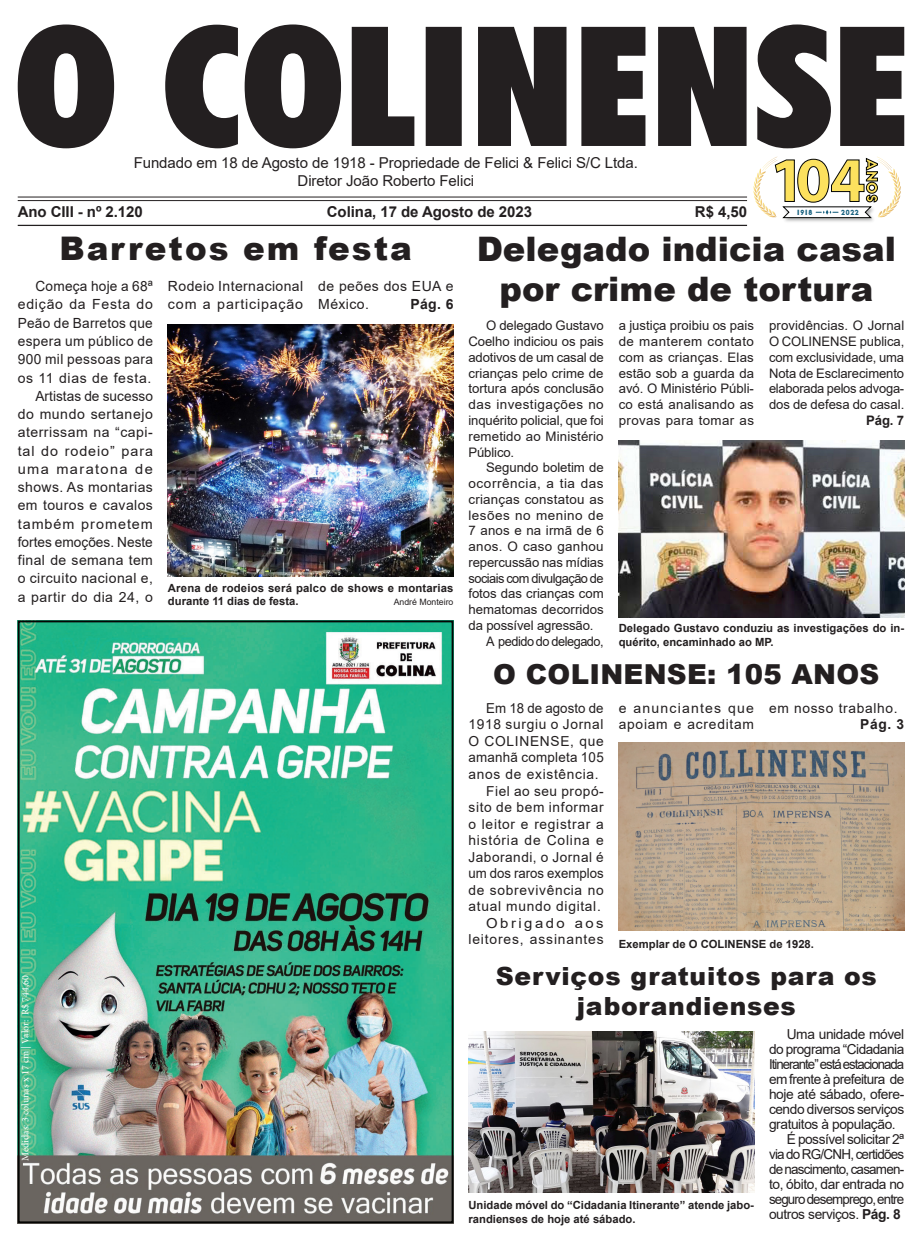
<style>
.page{position:relative;width:922px;height:1241px;background:#fff}
.page>*{position:absolute;margin:0;border:0;box-sizing:border-box;transform-origin:0 0}
.t1{font:700 63.88px "Myriad Pro";color:#fce15e}
.t2{font:900 33.75px/40.5px "Arial";color:#231f20;text-align:center}
.t3{font:900 32.5px "Arial";letter-spacing:.06em;color:#231f20}
.t4{font:900 27.5px "Arial";letter-spacing:.01em;color:#231f20}
.t5{font:900 25px/30px "Arial";letter-spacing:.03em;color:#231f20;text-align:center}
.t6{font:15px "Arial";letter-spacing:-.005em;color:#231f20}
.t7{font:700 15px "Arial";letter-spacing:-.005em;color:#231f20}
.t8{font:14px/18.2px "Arial";letter-spacing:.03em;color:#231f20;text-align:justify}
.t9{font:700 14px "Arial";color:#231f20}
.t10{font:13.75px/16.5px "Arial";letter-spacing:.05em;color:#231f20;text-align:justify}
.t11{font:13.75px/16.5px "Arial";letter-spacing:.05em;color:#231f20;text-align:right;scale:1.08 1}
.t12{font:700 13.75px "Arial";color:#231f20}
.t13{font:13.12px/15.8px "Arial";color:#231f20;text-align:justify}
.t14{font:13.12px "Arial";letter-spacing:-.035em;color:#231f20}
.t15{font:700 13.12px "Arial";color:#231f20}
.t16{font:700 11.25px/13.5px "Arial";color:#231f20}
.t17{font:10px "Minion Pro";color:#fff}
.t18{font:8.75px "Arial";color:#231f20}
.t19{font:7px "Big John";color:#18617f}
.s1{font-weight:700}
</style>
<div class="page">
<img style="left:782px;top:218px;width:91px;height:4px">
<svg style="left:753px;top:157px;width:148px;height:61px"></svg>
<hr style="left:18px;top:197px;width:728px;height:1px;background:#231f20">
<hr style="left:18px;top:200px;width:728px;height:1px;background:#231f20">
<hr style="left:18px;top:225px;width:728px;height:1px;background:#231f20">
<img style="left:21px;top:623px;width:429px;height:596px">
<div style="left:18px;top:620px;width:435px;height:602px;border:2px solid #040503"></div>
<svg style="left:18px;top:24px;width:886px;height:124px;fill:#231f20"></svg>
<img style="left:168px;top:324px;width:285px;height:252px">
<img style="left:618px;top:440px;width:286px;height:177px">
<img style="left:468px;top:1031px;width:285px;height:160px">
<img style="left:618px;top:742px;width:286px;height:188px">
<p class="t6" style="left:134px;top:152px;width:505px">Fundado em 18 de Agosto de 1918 - Propriedade de Felici &amp; Felici S/C Ltda.</p>
<p class="t6" style="left:297px;top:170px;width:178px">Diretor João Roberto Felici</p>
<p class="t7" style="left:18px;top:201px;width:126px">Ano CIII - nº 2.120</p>
<p class="t7" style="left:327px;top:201px;width:206px">Colina, 17 de Agosto de 2023</p>
<p class="t7" style="left:694px;top:201px;width:54px">R$ 4,50</p>
<p class="t1" style="left:769px;top:138px;width:97px">104</p>
<p class="t19" style="left:796px;top:209px;width:18px">1918</p>
<p class="t19" style="left:840px;top:209px;width:20px">2022</p>
<p class="t3" style="left:59px;top:225px;width:354px">Barretos em festa</p>
<p class="t8" style="left:168px;top:277px;width:137px;line-height:17.5px">Rodeio Internacional com a participação</p>
<p class="t8" style="left:318px;top:277px;width:137px;line-height:17.5px">de peões dos EUA e<br>México.</p>
<p class="t8" style="left:18px;top:277px;width:137px;text-indent:18px">Começa hoje a 68ª edição da Festa do Peão de Barretos que espera um público de 900 mil pessoas para os 11 dias de festa.</p>
<p class="t8" style="left:18px;top:386px;width:137px;text-indent:18px">Artistas de sucesso do mundo sertanejo aterrissam na “capi&shy;tal do rodeio” para uma maratona de shows. As montarias em touros e cavalos também prometem fortes emoções. Neste final de semana tem o circuito nacional e, a partir do dia 24, o</p>
<p class="t9" style="left:410px;top:294px;width:45px">Pág. 6</p>
<p class="t16" style="left:168px;top:581px;width:287px">Arena de rodeios será palco de shows e montarias durante 11 dias de festa.</p>
<p class="t18" style="left:393px;top:596px;width:61px">André Monteiro</p>
<p class="t17" style="left:19px;top:1160px;width:187px;rotate:-90deg">Medidas: 3 colunas x 17 cm | Valor: R$ 744,60</p>
<p class="t2" style="left:476px;top:227px;width:421px">Delegado indicia casal por crime de tortura</p>
<p class="t13" style="left:618px;top:318px;width:137px">a justiça proibiu os pais de manterem contato com as crianças. Elas estão sob a guarda da avó. O Ministério Públi&shy;co está analisando as provas para tomar as</p>
<p class="t13" style="left:768px;top:318px;width:137px">providências. O Jornal O COLINENSE publica, com exclusividade, uma Nota de Esclarecimento elaborada pelos advoga&shy;dos de defesa do casal.</p>
<p class="t13" style="left:468px;top:318px;width:137px;text-indent:18px">O delegado Gustavo Coelho indiciou os pais adotivos de um casal de crianças pelo crime de tortura após conclusão das investigações no inquérito policial, que foi remetido ao Ministério Público.</p>
<p class="t13" style="left:468px;top:459px;width:137px;text-indent:18px">Segundo boletim de ocorrência, a tia das crianças constatou as lesões no menino de 7 anos e na irmã de 6 anos. O caso ganhou repercussão nas mídias sociais com divulgação de fotos das crianças com hematomas decorridos da possível agressão.</p>
<p class="t14" style="left:486px;top:632px;width:119px">A pedido do delegado,</p>
<p class="t15" style="left:866px;top:411px;width:40px">Pág. 7</p>
<p class="t16" style="left:618px;top:621px;width:287px">Delegado Gustavo conduziu as investigações do in&shy;quérito, encaminhado ao MP.</p>
<p class="t4" style="left:493px;top:653px;width:387px">O COLINENSE: 105 ANOS</p>
<p class="t10" style="left:618px;top:699px;width:137px">e anunciantes que apoiam e acreditam</p>
<p class="t10" style="left:468px;top:699px;width:137px;text-indent:18px">Em 18 de agosto de 1918 surgiu o Jornal O COLINENSE, que amanhã completa 105 anos de existência.</p>
<p class="t10" style="left:468px;top:782px;width:137px;text-indent:18px">Fiel ao seu propó&shy;sito de bem informar o leitor e registrar a história de Colina e Jaborandi, o Jornal é um dos raros exemplos de sobrevivência no atual mundo digital.</p>
<p class="t11" style="left:468px;top:914px;width:127px">Obrigado aos leitores, assinantes</p>
<p class="t10" style="left:768px;top:699px;width:130px">em nosso trabalho.</p>
<p class="t12" style="left:860px;top:714px;width:45px">Pág. 3</p>
<p class="t16" style="left:618px;top:936px;width:197px">Exemplar de O COLINENSE de 1928.</p>
<p class="t5" style="left:495px;top:960px;width:382px">Serviços gratuitos para os jaborandienses</p>
<p class="t16" style="left:468px;top:1198px;width:287px">Unidade móvel do “Cidadania Itinerante” atende jabo&shy;randienses de hoje até sábado.</p>
<p class="t10" style="left:768px;top:1026px;width:137px;line-height:15px;text-indent:18px">Uma unidade móvel do programa “Cidadania Itinerante” está estacionada em frente à prefeitura de hoje até sábado, ofere&shy;cendo diversos serviços gratuitos à população.</p>
<p class="t10" style="left:768px;top:1131px;width:137px;line-height:15px;text-indent:18px">É possível solicitar 2ª via do RG/CNH, certidões de nascimento, casamen&shy;to, óbito, dar entrada no seguro desemprego, entre outros serviços. <span class="s1">Pág. 8</span></p>
</div>
